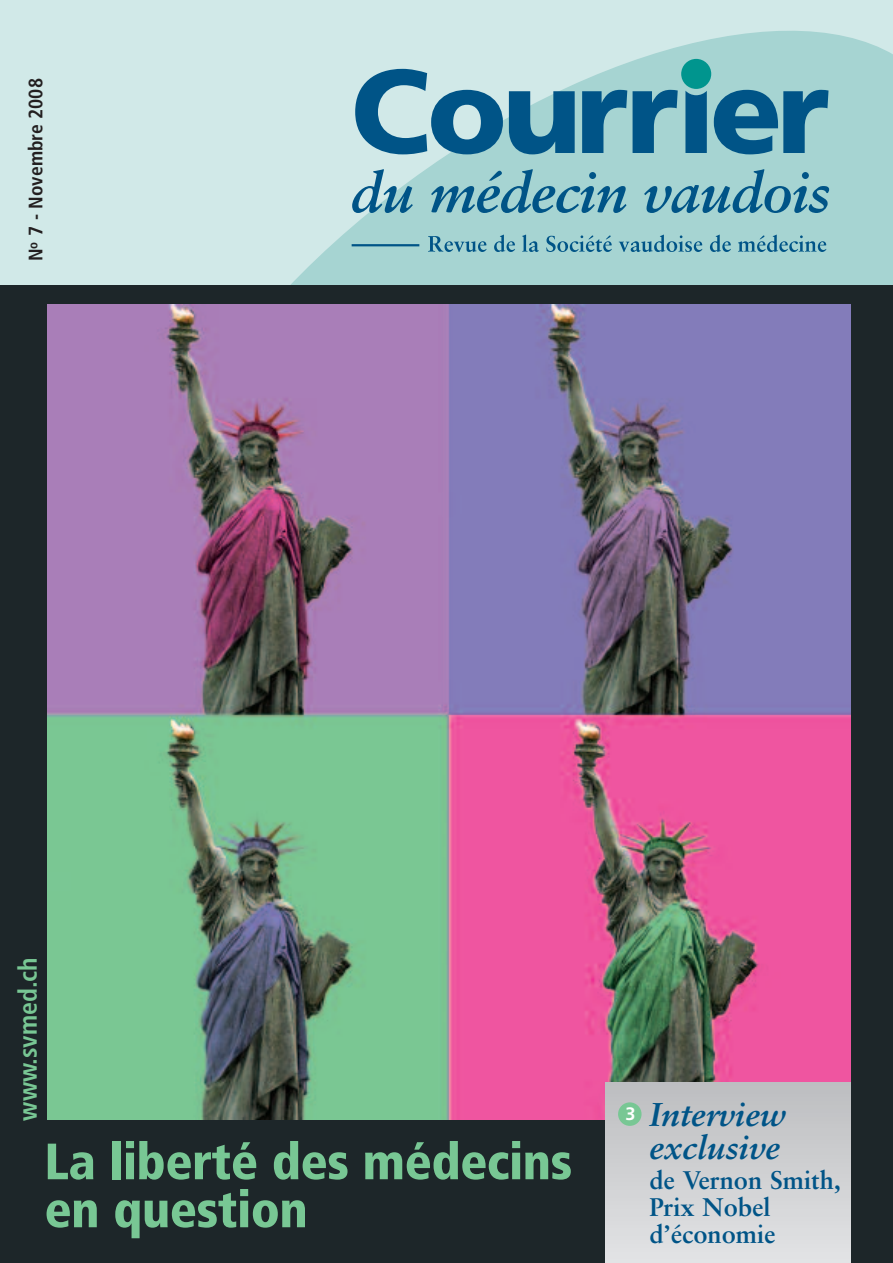
<style>
.page{position:relative;width:893px;height:1263px;background:#fff}
.page>*{position:absolute;margin:0;border:0;box-sizing:border-box;transform-origin:0 0}
.t1{font:900 condensed 51px/48px "Frutiger";letter-spacing:-.01em;color:#78c794}
.t2{font:italic 700 33px/33px "Sabon";color:#005487}
.t3{font:700 condensed 25.8px "Frutiger";color:#78c794}
.t4{font:700 25.5px/27px "Sabon";color:#005487}
.t5{font:700 condensed 19.5px "Frutiger";color:#231f20}
.t6{font:700 18px "Frutiger";color:#fff}
</style>
<div class="page">
<div style="left:0;top:1118px;width:893px;height:145px;background:#1d2629"></div>
<div style="left:0;top:0;width:893px;height:293px;background:#d1e9e8"></div>
<svg style="left:290px;top:30px;width:603px;height:255px;fill:#a6d4d2"></svg>
<svg style="left:355px;top:69px;width:148px;height:85px"></svg>
<svg style="left:509px;top:91px;width:66px;height:63px;background:#327a9d"></svg>
<svg style="left:582px;top:90px;width:45px;height:63px;background:#4186a4"></svg>
<svg style="left:633px;top:90px;width:45px;height:63px;background:#4287a5"></svg>
<svg style="left:714px;top:90px;width:114px;height:64px;background:#4085a4"></svg>
<svg style="left:352px;top:169px;width:61px;height:44px"></svg>
<svg style="left:431px;top:169px;width:195px;height:44px;background:#75aebc"></svg>
<svg style="left:644px;top:169px;width:185px;height:44px;background:#77b0bc"></svg>
<svg style="left:685px;top:91px;width:22px;height:62px"></svg>
<hr style="left:352px;top:244px;width:67px;height:2px;background:#005487">
<div style="left:681px;top:59px;width:30px;height:30px;background:#00958e;border-radius:50%"></div>
<svg style="left:428px;top:236px;width:59px;height:16px"></svg>
<svg style="left:494px;top:235px;width:21px;height:17px"></svg>
<svg style="left:522px;top:235px;width:17px;height:17px"></svg>
<svg style="left:546px;top:235px;width:66px;height:17px"></svg>
<svg style="left:619px;top:235px;width:83px;height:17px"></svg>
<svg style="left:710px;top:235px;width:21px;height:17px"></svg>
<svg style="left:738px;top:235px;width:88px;height:17px"></svg>
<div style="left:0;top:285px;width:893px;height:834px;background:#1d2629"></div>
<img style="left:47px;top:304px;width:803px;height:815px">
<div style="left:606px;top:1082px;width:244px;height:181px;background:linear-gradient(to bottom,#bcbdc0,#e2e3e5)"></div>
<div style="left:618px;top:1102px;width:23px;height:24px;background:#78c794;border-radius:50%"></div>
<p class="t5" style="left:28px;top:261px;width:184px;rotate:-90deg">N<sup>o</sup> 7 - Novembre 2008</p>
<p class="t3" style="left:18px;top:1120px;width:165px;rotate:-90deg">www.svmed.ch</p>
<h1 class="t1" style="left:44px;top:1141px;width:529px">La liberté des médecins en question</h1>
<p class="t6" style="left:625px;top:1106px;width:12px">3</p>
<p class="t2" style="left:649px;top:1101px;width:138px">Interview exclusive</p>
<p class="t4" style="left:649px;top:1169px;width:193px">de Vernon Smith,<br>Prix Nobel d’économie</p>
</div>
